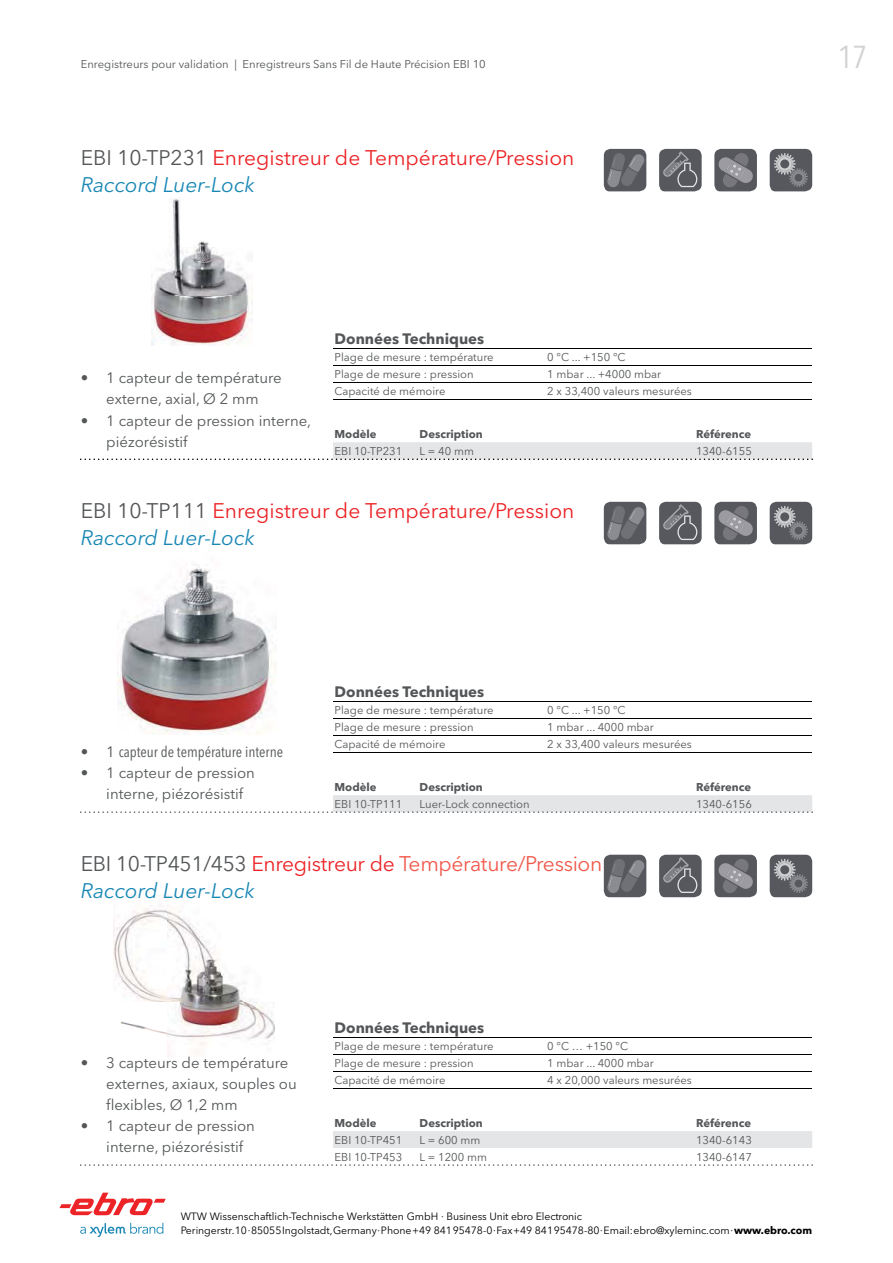
<style>
.page{position:relative;width:893px;height:1263px;background:#fff}
.page>*{position:absolute;margin:0;border:0;box-sizing:border-box;transform-origin:0 0}
.t1{font:condensed 31.5px "Avenir Next LT Pro";color:#d0d2d4}
.t2{font:21px/27px "Avenir Next LT Pro";color:#ec2327}
.t3{font:21px/27px "Avenir Next LT Pro";letter-spacing:-.015em;color:#f1584b}
.t4{font:15px/21px "Avenir Next LT Pro";color:#535557}
.t5{font:700 15px "Avenir Next LT Pro";color:#535557}
.t6{font:condensed 15px "Avenir Next LT Pro";color:#535557}
.t7{font:11.25px "Avenir Next LT Pro";color:#535557}
.t8{font:700 11.25px "Avenir Next LT Pro";color:#535557}
.t9{font:10.5px/13.5px "Avenir Next LT Pro";letter-spacing:-.005em;color:#000}
.s1{color:#535557}
.s2{font-style:italic;color:#1887b4}
.s3{font-stretch:normal}
.s4{color:#ec2327}
.s5{font-weight:700}
</style>
<div class="page">
<img style="left:118px;top:564px;width:158px;height:170px">
<img style="left:113px;top:905px;width:162px;height:151px">
<img style="left:152px;top:199px;width:100px;height:146px">
<hr style="left:333px;top:701px;width:213px;height:1px;background:#000">
<hr style="left:546px;top:701px;width:266px;height:1px;background:#000">
<hr style="left:333px;top:718px;width:213px;height:1px;background:#000">
<hr style="left:546px;top:718px;width:266px;height:1px;background:#000">
<hr style="left:333px;top:735px;width:213px;height:1px;background:#000">
<hr style="left:546px;top:735px;width:266px;height:1px;background:#000">
<hr style="left:333px;top:752px;width:213px;height:1px;background:#000">
<hr style="left:546px;top:752px;width:266px;height:1px;background:#000">
<hr style="left:333px;top:1037px;width:213px;height:1px;background:#000">
<hr style="left:546px;top:1037px;width:266px;height:1px;background:#000">
<hr style="left:333px;top:1054px;width:213px;height:1px;background:#000">
<hr style="left:546px;top:1054px;width:266px;height:1px;background:#000">
<hr style="left:333px;top:1071px;width:213px;height:1px;background:#000">
<hr style="left:546px;top:1071px;width:266px;height:1px;background:#000">
<hr style="left:333px;top:1088px;width:213px;height:1px;background:#000">
<hr style="left:546px;top:1088px;width:266px;height:1px;background:#000">
<hr style="left:333px;top:348px;width:213px;height:1px;background:#000">
<hr style="left:546px;top:348px;width:266px;height:1px;background:#000">
<hr style="left:333px;top:365px;width:213px;height:1px;background:#000">
<hr style="left:546px;top:365px;width:266px;height:1px;background:#000">
<hr style="left:333px;top:382px;width:213px;height:1px;background:#000">
<hr style="left:546px;top:382px;width:266px;height:1px;background:#000">
<hr style="left:333px;top:399px;width:213px;height:1px;background:#000">
<hr style="left:546px;top:399px;width:266px;height:1px;background:#000">
<svg style="left:80px;top:1131px;width:733px;height:35px"></svg>
<svg style="left:80px;top:795px;width:733px;height:18px"></svg>
<svg style="left:80px;top:442px;width:733px;height:18px"></svg>
<svg style="left:80px;top:1223px;width:83px;height:14px"></svg>
<svg style="left:59px;top:1193px;width:107px;height:22px"></svg>
<svg style="left:659px;top:502px;width:43px;height:42px;background:#696a6f"></svg>
<svg style="left:659px;top:855px;width:43px;height:42px;background:#696a6f"></svg>
<svg style="left:714px;top:502px;width:43px;height:42px;background:#727378"></svg>
<svg style="left:714px;top:855px;width:43px;height:42px;background:#727378"></svg>
<svg style="left:770px;top:502px;width:42px;height:42px;background:#6c6e73"></svg>
<svg style="left:770px;top:855px;width:42px;height:42px;background:#6c6e73"></svg>
<svg style="left:604px;top:502px;width:42px;height:42px;background:#696a6f"></svg>
<svg style="left:604px;top:855px;width:42px;height:42px;background:#696a6f"></svg>
<svg style="left:659px;top:149px;width:43px;height:42px;background:#696a6f"></svg>
<svg style="left:714px;top:149px;width:43px;height:42px;background:#727378"></svg>
<svg style="left:770px;top:149px;width:42px;height:42px;background:#6c6e73"></svg>
<svg style="left:604px;top:149px;width:42px;height:42px;background:#696a6f"></svg>
<p class="t7" style="left:81px;top:60px;width:406px">Enregistreurs pour validation | Enregistreurs Sans Fil de Haute Précision EBI 10</p>
<h2 class="t2" style="left:81px;top:146px;width:495px"><span class="s1">EBI 10-TP231</span> Enregistreur de Température/Pression<br><span class="s2">Raccord Luer-Lock</span></h2>
<h3 class="t4" style="left:81px;top:368px;width:203px;text-align:center">• 1 capteur de température externe, axial, Ø 2 mm</h3>
<h3 class="t4" style="left:106px;top:411px;width:206px;text-indent:-26px">• 1 capteur de pression interne, piézorésistif</h3>
<h3 class="t5" style="left:335px;top:332px;width:151px">Données Techniques</h3>
<p class="t7" style="left:335px;top:353px;width:161px">Plage de mesure : température</p>
<p class="t7" style="left:547px;top:353px;width:80px">0 °C ... +150 °C</p>
<p class="t7" style="left:335px;top:370px;width:140px">Plage de mesure : pression</p>
<p class="t7" style="left:547px;top:370px;width:116px">1 mbar ... +4000 mbar</p>
<p class="t7" style="left:335px;top:387px;width:112px">Capacité de mémoire</p>
<p class="t7" style="left:547px;top:387px;width:146px">2 x 33,400 valeurs mesurées</p>
<p class="t8" style="left:335px;top:429px;width:44px">Modèle</p>
<p class="t8" style="left:420px;top:429px;width:65px">Description</p>
<p class="t8" style="left:696px;top:429px;width:57px">Référence</p>
<p class="t7" style="left:335px;top:447px;width:69px">EBI 10-TP231</p>
<p class="t7" style="left:420px;top:447px;width:56px">L = 40 mm</p>
<p class="t7" style="left:696px;top:447px;width:57px">1340-6155</p>
<h2 class="t2" style="left:81px;top:499px;width:495px"><span class="s1">EBI 10-TP111</span> Enregistreur de Température/Pression<br><span class="s2">Raccord Luer-Lock</span></h2>
<h1 class="t1" style="left:838px;top:44px;width:31px">17</h1>
<h3 class="t6" style="left:81px;top:745px;width:204px"><span class="s3">• 1</span> capteur de température interne</h3>
<h3 class="t4" style="left:106px;top:764px;width:150px;text-indent:-26px">• 1 capteur de pression interne, piézorésistif</h3>
<h3 class="t5" style="left:335px;top:685px;width:151px">Données Techniques</h3>
<p class="t7" style="left:335px;top:706px;width:161px">Plage de mesure : température</p>
<p class="t7" style="left:547px;top:706px;width:80px">0 °C ... +150 °C</p>
<p class="t7" style="left:335px;top:723px;width:140px">Plage de mesure : pression</p>
<p class="t7" style="left:547px;top:723px;width:108px">1 mbar ... 4000 mbar</p>
<p class="t7" style="left:335px;top:740px;width:112px">Capacité de mémoire</p>
<p class="t7" style="left:547px;top:740px;width:146px">2 x 33,400 valeurs mesurées</p>
<p class="t8" style="left:335px;top:782px;width:44px">Modèle</p>
<p class="t8" style="left:420px;top:782px;width:65px">Description</p>
<p class="t8" style="left:696px;top:782px;width:57px">Référence</p>
<p class="t7" style="left:335px;top:799px;width:69px">EBI 10-TP111</p>
<p class="t7" style="left:420px;top:799px;width:111px">Luer-Lock connection</p>
<p class="t7" style="left:696px;top:799px;width:57px">1340-6156</p>
<h2 class="t3" style="left:81px;top:852px;width:523px"><span class="s1">EBI 10-TP451/453</span> <span class="s4">Enregistreur de</span> Température/Pression<br><span class="s2">Raccord Luer-Lock</span></h2>
<h3 class="t4" style="left:106px;top:1053px;width:192px;text-indent:-26px">• 3 capteurs de température externes, axiaux, souples ou flexibles, Ø 1,2 mm</h3>
<h3 class="t4" style="left:106px;top:1117px;width:150px;text-indent:-26px">• 1 capteur de pression interne, piézorésistif</h3>
<h3 class="t5" style="left:335px;top:1021px;width:151px">Données Techniques</h3>
<p class="t7" style="left:335px;top:1041px;width:161px">Plage de mesure : température</p>
<p class="t7" style="left:547px;top:1041px;width:82px">0 °C … +150 °C</p>
<p class="t7" style="left:335px;top:1058px;width:140px">Plage de mesure : pression</p>
<p class="t7" style="left:547px;top:1058px;width:108px">1 mbar ... 4000 mbar</p>
<p class="t7" style="left:335px;top:1075px;width:112px">Capacité de mémoire</p>
<p class="t7" style="left:547px;top:1075px;width:146px">4 x 20,000 valeurs mesurées</p>
<p class="t8" style="left:335px;top:1118px;width:44px">Modèle</p>
<p class="t8" style="left:420px;top:1118px;width:65px">Description</p>
<p class="t8" style="left:696px;top:1118px;width:57px">Référence</p>
<p class="t7" style="left:335px;top:1135px;width:69px">EBI 10-TP451</p>
<p class="t7" style="left:420px;top:1135px;width:62px">L = 600 mm</p>
<p class="t7" style="left:696px;top:1135px;width:57px">1340-6143</p>
<p class="t7" style="left:335px;top:1152px;width:69px">EBI 10-TP453</p>
<p class="t7" style="left:420px;top:1152px;width:69px">L = 1200 mm</p>
<p class="t7" style="left:696px;top:1152px;width:57px">1340-6147</p>
<p class="t9" style="left:181px;top:1211px;width:633px">WTW Wissenschaftlich-Technische Werkstätten GmbH ∙ Business Unit ebro Electronic<br>Peringerstr. 10 ∙ 85055 Ingolstadt, Germany ∙ Phone +49 841 95478-0 ∙ Fax +49 841 95478-80 ∙ Email: ebro@xyleminc.com ∙ <span class="s5">www.ebro.com</span></p>
</div>
